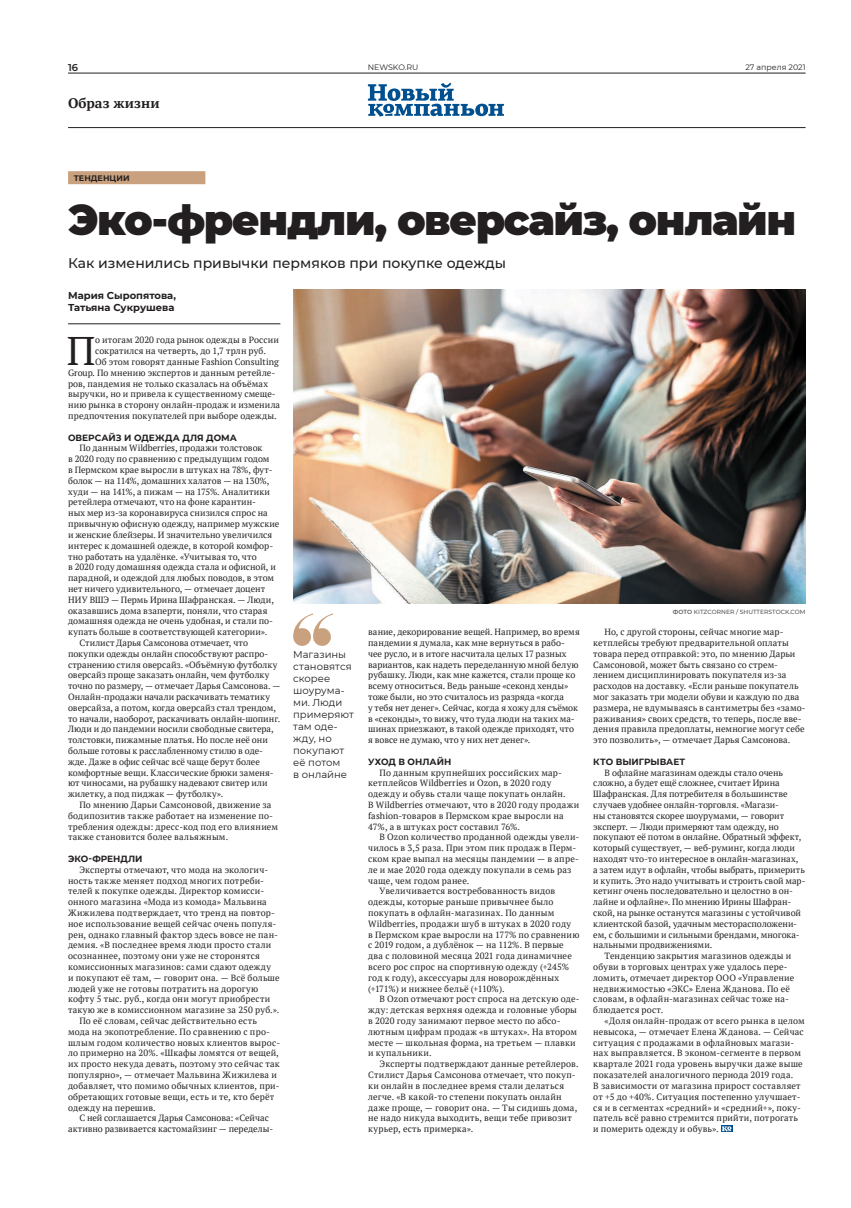
<style>
.page{position:relative;width:851px;height:1208px;background:#fff}
.page>*{position:absolute;margin:0;border:0;box-sizing:border-box;transform-origin:0 0}
.Заголовок_42{font:900 42px "Montserrat";letter-spacing:-.03em;color:#231f20}
.Первый_абзац{font:39.9px "PT Serif";color:#231f20}
.Лид{font:500 14px "Montserrat";color:#231f20}
.t1{font:700 13.8px "PT Serif";letter-spacing:.005em;color:#231f20}
.Цитата_2{font:10px/12px "Montserrat";color:#231f20}
.Автор{font:700 10px/12px "Montserrat";color:#231f20}
.t2{font:600 9.9px "Montserrat";color:#231f20}
.Основной_текст{font:9px/10.8px "PT Serif";letter-spacing:.01em;color:#231f20}
.Первый_абзац-2{font:9px "PT Serif";letter-spacing:.015em;color:#231f20}
.Подзаг_в_тексте{font:700 9px "Montserrat";color:#231f20}
.Рубрика{font:700 8px "Montserrat";letter-spacing:.005em;color:#231f20}
.t3{font:7.9px "Montserrat";color:#231f20}
.Фотограф{font:500 6px "Montserrat";color:#57585a}
.s1{font-weight:600}
</style>
<div class="page">
<hr style="left:68px;top:127px;width:737px;height:1px;background:#231f20">
<hr style="left:68px;top:73px;width:737px;height:1px;background:#231f20">
<svg style="left:368px;top:83px;width:136px;height:34px"></svg>
<div style="left:68px;top:171px;width:137px;height:13px;background:#c9a17e"></div>
<hr style="left:68px;top:323px;width:212px;height:1px;background:#231f20">
<svg style="left:721px;top:1125px;width:11px;height:7px"></svg>
<svg style="left:721px;top:1126px;width:10px;height:5px"></svg>
<svg style="left:293px;top:613px;width:40px;height:33px"></svg>
<img style="left:293px;top:289px;width:512px;height:315px">
<p class="t2" style="left:68px;top:60px;width:11px">16</p>
<p class="t3" style="left:368px;top:62px;width:52px">NEWSKO.RU</p>
<p class="t3" style="left:745px;top:62px;width:62px">27 апреля 2021</p>
<p class="t1" style="left:68px;top:93px;width:93px">Образ жизни</p>
<p class="Рубрика" style="left:74px;top:173px;width:57px">ТЕНДЕНЦИИ</p>
<p class="Заголовок_42" style="left:68px;top:189px;width:729px">Эко-френдли, оверсайз, онлайн</p>
<p class="Лид" style="left:68px;top:253px;width:439px">Как изменились привычки пермяков при покупке одежды</p>
<p class="Автор" style="left:68px;top:289px;width:109px">Мария Сыропятова,<br>Татьяна Сукрушева</p>
<p class="Первый_абзац" style="left:67px;top:325px;width:30px">П</p>
<p class="Первый_абзац-2" style="left:95px;top:334px;width:185px">о итогам 2020 года рынок одежды в России</p>
<p class="Первый_абзац-2" style="left:95px;top:345px;width:172px">сократился на четверть, до 1,7 трлн руб.</p>
<p class="Первый_абзац-2" style="left:95px;top:356px;width:185px">Об этом говорят данные Fashion Consulting</p>
<p class="Первый_абзац-2" style="left:68px;top:367px;width:209px">Group. По мнению экспертов и данным ретейле-</p>
<p class="Первый_абзац-2" style="left:68px;top:377px;width:201px">ров, пандемия не только сказалась на объёмах</p>
<p class="Первый_абзац-2" style="left:68px;top:388px;width:209px">выручки, но и привела к существенному смеще-</p>
<p class="Первый_абзац-2" style="left:68px;top:399px;width:213px">нию рынка в сторону онлайн-продаж и изменила</p>
<p class="Первый_абзац-2" style="left:68px;top:410px;width:210px">предпочтения покупателей при выборе одежды.</p>
<p class="Подзаг_в_тексте" style="left:68px;top:431px;width:170px">ОВЕРСАЙЗ И ОДЕЖДА ДЛЯ ДОМА</p>
<p class="Основной_текст" style="left:68px;top:443px;width:213px;text-indent:11px">По данным Wildberries, продажи толстовок<br>в 2020 году по сравнению с предыдущим годом<br>в Пермском крае выросли в штуках на 78%, фут&shy;болок — на 114%, домашних халатов — на 130%, худи — на 141%, а пижам — на 175%. Аналитики ретейлера отмечают, что на фоне карантин-<br>ных мер из-за коронавируса снизился спрос на привычную офисную одежду, например мужские и женские блейзеры. И значительно увеличился интерес к домашней одежде, в которой комфор&shy;тно работать на удалёнке. «Учитывая то, что<br>в 2020 году домашняя одежда стала и офисной, и парадной, и одеждой для любых поводов, в этом нет ничего удивительного, — отмечает доцент НИУ ВШЭ — Пермь Ирина Шафранская. — Люди, оказавшись дома взаперти, поняли, что старая домашняя одежда не очень удобная, и стали по&shy;купать больше в соответствующей категории».</p>
<p class="Основной_текст" style="left:68px;top:637px;width:214px;text-indent:11px">Стилист Дарья Самсонова отмечает, что покупки одежды онлайн способствуют распро&shy;странению стиля оверсайз. «Объёмную футболку оверсайз проще заказать онлайн, чем футболку точно по размеру, — отмечает Дарья Самсонова. — Онлайн-продажи начали раскачивать тематику оверсайза, а потом, когда оверсайз стал трендом, то начали, наоборот, раскачивать онлайн-шопинг.<br>Люди и до пандемии носили свободные свитера, толстовки, пижамные платья. Но после неё они больше готовы к расслабленному стилю в оде&shy;жде. Даже в офис сейчас всё чаще берут более комфортные вещи. Классические брюки заменя&shy;ют чиносами, на рубашку надевают свитер или жилетку, а под пиджак — футболку».</p>
<p class="Основной_текст" style="left:68px;top:799px;width:211px;text-indent:11px">По мнению Дарьи Самсоновой, движение за бодипозитив также работает на изменение по&shy;требления одежды: дресс-код под его влиянием также становится более вальяжным.</p>
<p class="Подзаг_в_тексте" style="left:68px;top:852px;width:76px">ЭКО-ФРЕНДЛИ</p>
<p class="Основной_текст" style="left:68px;top:864px;width:213px;text-indent:11px">Эксперты отмечают, что мода на экологич&shy;ность также меняет подход многих потреби&shy;телей к покупке одежды. Директор комисси&shy;онного магазина «Мода из комода» Мальвина Жижилева подтверждает, что тренд на повтор&shy;ное использование вещей сейчас очень популя&shy;рен, однако главный фактор здесь вовсе не пан&shy;демия. «В последнее время люди просто стали осознаннее, поэтому они уже не сторонятся комиссионных магазинов: сами сдают одежду<br>и покупают её там, — говорит она. — Всё больше людей уже не готовы потратить на дорогую кофту 5 тыс. руб., когда они могут приобрести такую же в комиссионном магазине за 250 руб.».</p>
<p class="Основной_текст" style="left:68px;top:1015px;width:213px;text-indent:11px">По её словам, сейчас действительно есть мода на экопотребление. По сравнению с про&shy;шлым годом количество новых клиентов вырос&shy;ло примерно на 20%. «Шкафы ломятся от вещей, их просто некуда девать, поэтому это сейчас так популярно», — отмечает Мальвина Жижилева и добавляет, что помимо обычных клиентов, при&shy;обретающих готовые вещи, есть и те, кто берёт одежду на перешив.</p>
<p class="Основной_текст" style="left:68px;top:1112px;width:207px;text-indent:11px">С ней соглашается Дарья Самсонова: «Сейчас активно развивается кастомайзинг — переделы-</p>
<p class="Фотограф" style="left:672px;top:607px;width:134px"><span class="s1">ФОТО</span> KITZCORNER / SHUTTERSTOCK.COM</p>
<p class="Основной_текст" style="left:593px;top:626px;width:214px;text-indent:11px">Но, с другой стороны, сейчас многие мар&shy;кетплейсы требуют предварительной оплаты товара перед отправкой: это, по мнению Дарьи Самсоновой, может быть связано со стрем&shy;лением дисциплинировать покупателя из-за расходов на доставку. «Если раньше покупатель мог заказать три модели обуви и каждую по два размера, не вдумываясь в сантиметры без «замо&shy;раживания» своих средств, то теперь, после вве&shy;дения правила предоплаты, немногие могут себе это позволить», — отмечает Дарья Самсонова.</p>
<p class="Подзаг_в_тексте" style="left:593px;top:755px;width:93px">КТО ВЫИГРЫВАЕТ</p>
<p class="Основной_текст" style="left:593px;top:767px;width:214px;text-indent:11px">В офлайне магазинам одежды стало очень сложно, а будет ещё сложнее, считает Ирина Шафранская. Для потребителя в большинстве случаев удобнее онлайн-торговля. «Магази-<br>ны становятся скорее шоурумами, — говорит эксперт. — Люди примеряют там одежду, но покупают её потом в онлайне. Обратный эффект, который существует, — веб-руминг, когда люди находят что-то интересное в онлайн-магазинах,<br>а затем идут в офлайн, чтобы выбрать, примерить и купить. Это надо учитывать и строить свой мар&shy;кетинг очень последовательно и целостно в он&shy;лайне и офлайне». По мнению Ирины Шафран&shy;ской, на рынке останутся магазины с устойчивой клиентской базой, удачным месторасположени&shy;ем, с большими и сильными брендами, многока&shy;нальными продвижениями.</p>
<p class="Основной_текст" style="left:593px;top:950px;width:202px;text-indent:11px">Тенденцию закрытия магазинов одежды и обуви в торговых центрах уже удалось пере&shy;ломить, отмечает директор ООО «Управление недвижимостью «ЭКС» Елена Жданова. По её словам, в офлайн-магазинах сейчас тоже на&shy;блюдается рост.</p>
<p class="Основной_текст" style="left:593px;top:1015px;width:213px;text-indent:11px">«Доля онлайн-продаж от всего рынка в целом невысока, — отмечает Елена Жданова. — Сейчас ситуация с продажами в офлайновых магази&shy;нах выправляется. В эконом-сегменте в первом квартале 2021 года уровень выручки даже выше показателей аналогичного периода 2019 года.<br>В зависимости от магазина прирост составляет от +5 до +40%. Ситуация постепенно улучшает&shy;ся и в сегментах «средний» и «средний+», поку&shy;патель всё равно стремится прийти, потрогать и померить одежду и обувь».</p>
<p class="Основной_текст" style="left:368px;top:626px;width:213px">вание, декорирование вещей. Например, во время пандемии я думала, как мне вернуться в рабо&shy;чее русло, и в итоге насчитала целых 17 разных вариантов, как надеть переделанную мной белую рубашку. Люди, как мне кажется, стали проще ко всему относиться. Ведь раньше «секонд хенды» тоже были, но это считалось из разряда «когда<br>у тебя нет денег». Сейчас, когда я хожу для съёмок в «секонды», то вижу, что туда люди на таких ма&shy;шинах приезжают, в такой одежде приходят, что я вовсе не думаю, что у них нет денег».</p>
<p class="Подзаг_в_тексте" style="left:368px;top:755px;width:85px">УХОД В ОНЛАЙН</p>
<p class="Основной_текст" style="left:368px;top:767px;width:212px;text-indent:11px">По данным крупнейших российских мар&shy;кетплейсов Wildberries и Ozon, в 2020 году одежду и обувь стали чаще покупать онлайн.<br>В Wildberries отмечают, что в 2020 году продажи fashion-товаров в Пермском крае выросли на 47%, а в штуках рост составил 76%.</p>
<p class="Основной_текст" style="left:368px;top:831px;width:212px;text-indent:11px">В Ozon количество проданной одежды увели&shy;чилось в 3,5 раза. При этом пик продаж в Перм&shy;ском крае выпал на месяцы пандемии — в апре&shy;ле и мае 2020 года одежду покупали в семь раз чаще, чем годом ранее.</p>
<p class="Основной_текст" style="left:368px;top:885px;width:213px;text-indent:11px">Увеличивается востребованность видов одежды, которые раньше привычнее было покупать в офлайн-магазинах. По данным Wildberries, продажи шуб в штуках в 2020 году<br>в Пермском крае выросли на 177% по сравнению с 2019 годом, а дублёнок — на 112%. В первые два с половиной месяца 2021 года динамичнее всего рос спрос на спортивную одежду (+245% год к году), аксессуары для новорождённых (+171%) и нижнее бельё (+110%).</p>
<p class="Основной_текст" style="left:368px;top:993px;width:213px;text-indent:11px">В Ozon отмечают рост спроса на детскую оде&shy;жду: детская верхняя одежда и головные уборы в 2020 году занимают первое место по абсо&shy;лютным цифрам продаж «в штуках». На втором месте — школьная форма, на третьем — плавки и купальники.</p>
<p class="Основной_текст" style="left:368px;top:1058px;width:212px;text-indent:11px">Эксперты подтверждают данные ретейлеров.<br>Стилист Дарья Самсонова отмечает, что покуп&shy;ки онлайн в последнее время стали делаться легче. «В какой-то степени покупать онлайн даже проще, — говорит она. — Ты сидишь дома, не надо никуда выходить, вещи тебе привозит курьер, есть примерка».</p>
<p class="Цитата_2" style="left:293px;top:648px;width:62px">Магазины становятся скорее шоурума&shy;ми. Люди примеряют там оде&shy;жду, но</p>
<p class="Цитата_2" style="left:293px;top:744px;width:55px">покупают её потом в онлайне</p>
</div>
